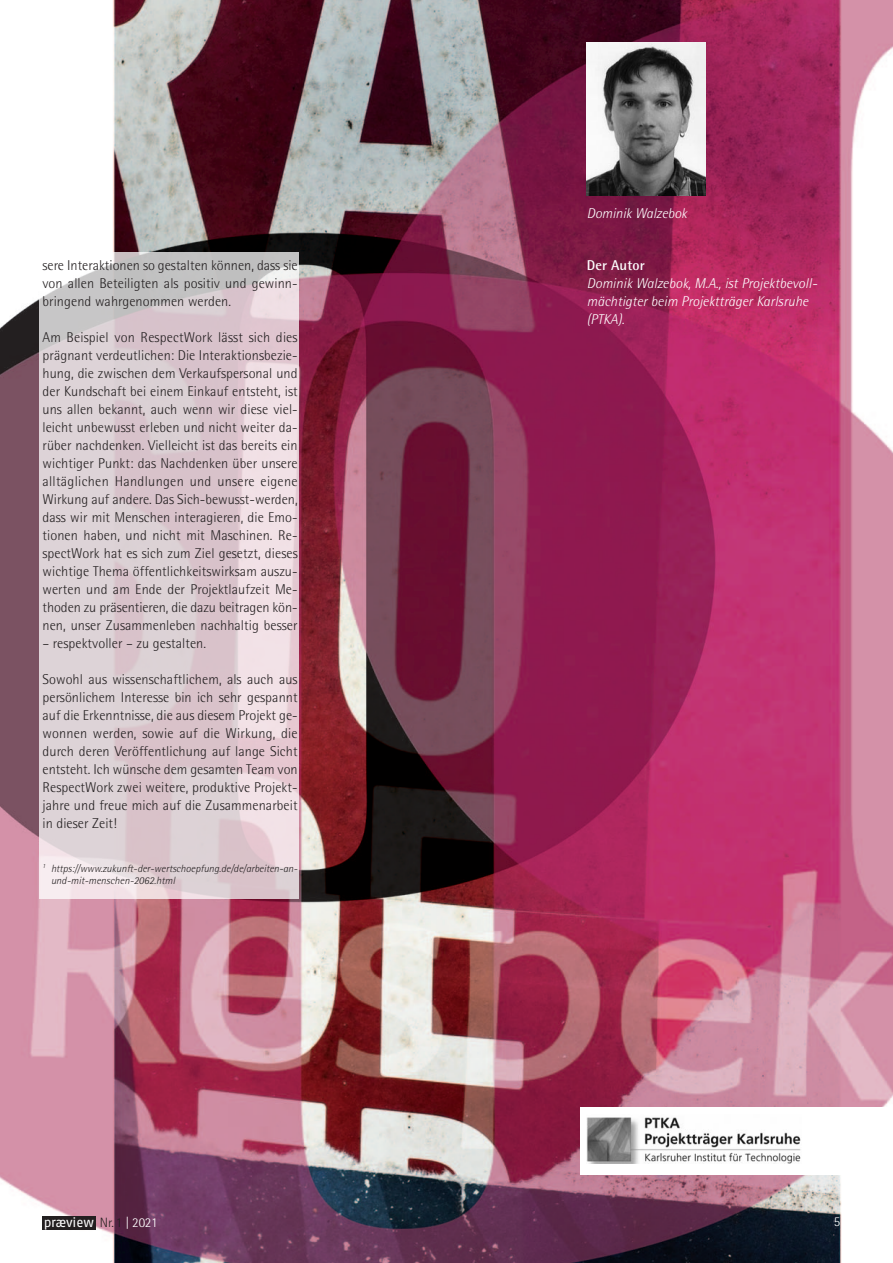
<style>
.page{position:relative;width:893px;height:1263px;background:#fff}
.page>*{position:absolute;margin:0;border:0;box-sizing:border-box;transform-origin:0 0}
.t1{font:300 14.25px/18px "Rotis Semi Sans";letter-spacing:.005em;color:#231f20;text-align:justify}
.t2{font:italic 300 14.25px/18px "Rotis Semi Sans";letter-spacing:.005em;color:#fff}
.t3{font:700 14.25px "Rotis Semi Sans";letter-spacing:.005em;color:#fff}
.t4{font:13.5px "Fago No";letter-spacing:-.015em;color:#fff}
.t5{font:300 13.5px "Rotis Semi Sans";color:#fff}
.t6{font:italic 300 10.5px/12px "Rotis Semi Sans";color:#231f20}
.s1{font-family:"Rotis Semi Sans";font-weight:300;color:#231f20}
.s2{font-family:"Rotis Semi Sans";font-weight:300}
</style>
<div class="page">
<img style="left:0;top:0;width:893px;height:1263px">
<div style="left:40px;top:252px;width:259px;height:647px;background:#fff;opacity:.75"></div>
<img style="left:587px;top:43px;width:119px;height:153px">
<div style="left:580px;top:1107px;width:313px;height:67px;background:#fff"></div>
<img style="left:587px;top:1117px;width:214px;height:47px">
<div style="left:43px;top:1216px;width:53px;height:13px;background:#231f20"></div>
<p class="t1" style="left:43px;top:256px;width:257px">sere Interaktionen so gestalten können, dass sie von allen Beteiligten als positiv und gewinn&shy;bringend wahrgenommen werden.</p>
<p class="t1" style="left:43px;top:328px;width:257px">Am Beispiel von RespectWork lässt sich dies prägnant verdeutlichen: Die Interaktionsbezie&shy;hung, die zwischen dem Verkaufspersonal und der Kundschaft bei einem Einkauf entsteht, ist uns allen bekannt, auch wenn wir diese viel&shy;leicht unbewusst erleben und nicht weiter da&shy;rüber nachdenken. Vielleicht ist das bereits ein wichtiger Punkt: das Nachdenken über unsere alltäglichen Handlungen und unsere eigene Wirkung auf andere. Das Sich-bewusst-werden, dass wir mit Menschen interagieren, die Emo&shy;tionen haben, und nicht mit Maschinen. Re&shy;spectWork hat es sich zum Ziel gesetzt, dieses wichtige Thema öffentlichkeitswirksam auszu&shy;werten und am Ende der Projektlaufzeit Me&shy;thoden zu präsentieren, die dazu beitragen kön&shy;nen, unser Zusammenleben nachhaltig besser</p>
<p class="t1" style="left:43px;top:634px;width:165px">– respektvoller – zu gestalten.</p>
<p class="t1" style="left:43px;top:670px;width:257px">Sowohl aus wissenschaftlichem, als auch aus persönlichem Interesse bin ich sehr gespannt auf die Erkenntnisse, die aus diesem Projekt ge&shy;wonnen werden, sowie auf die Wirkung, die durch deren Veröffentlichung auf lange Sicht entsteht. Ich wünsche dem gesamten Team von RespectWork zwei weitere, produktive Projekt&shy;jahre und freue mich auf die Zusammenarbeit in dieser Zeit!</p>
<p class="t6" style="left:51px;top:862px;width:248px;text-indent:-9px"><sup>1</sup> https://www.zukunft-der-wertschoepfung.de/de/arbeiten-an&shy;und-mit-menschen-2062.html</p>
<p class="t2" style="left:587px;top:204px;width:102px">Dominik Walzebok</p>
<p class="t3" style="left:587px;top:256px;width:59px">Der Autor</p>
<p class="t2" style="left:587px;top:274px;width:232px">Dominik Walzebok, M.A., ist Projektbevoll&shy;mächtigter beim Projektträger Karlsruhe (PTKA).</p>
<p class="t4" style="left:44px;top:1215px;width:115px">præview <span class="s1">Nr. 1</span> <span class="s2">| 2021</span></p>
<p class="t5" style="left:834px;top:1213px;width:8px">5</p>
</div>
